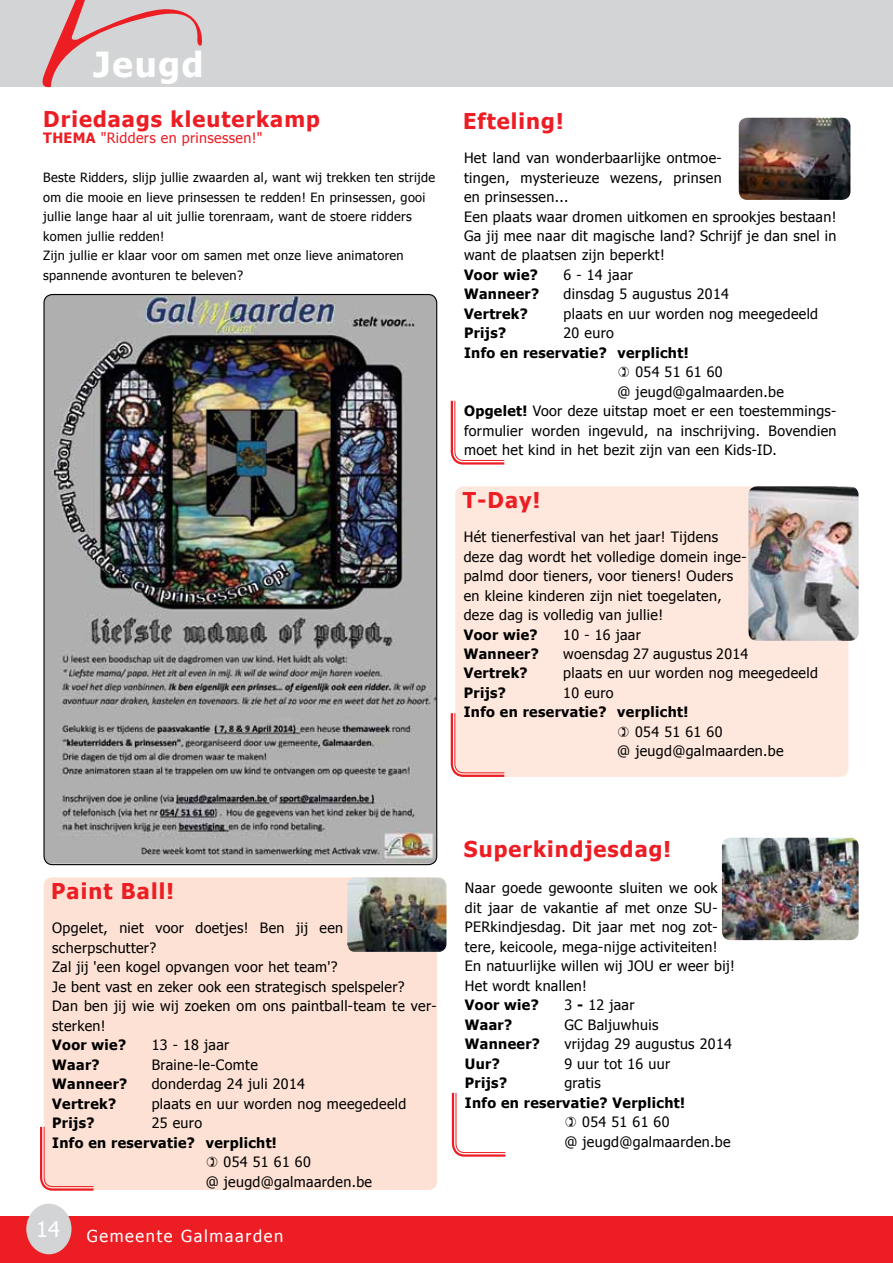
<style>
.page{position:relative;width:893px;height:1263px;background:#fff}
.page>*{position:absolute;margin:0;border:0;box-sizing:border-box;transform-origin:0 0}
.t1{font:700 34.5px "Tahoma";letter-spacing:.05em;color:#fff}
.t2{font:700 21.75px "Tahoma";letter-spacing:.05em;color:#ed1d24}
.t3{font:16.5px "Tahoma";letter-spacing:.1em;color:#fff}
.t4{font:14.25px/19.5px "Tahoma";letter-spacing:.025em;color:#000}
.t5{font:700 14.25px "Tahoma";letter-spacing:.025em;color:#000}
.t6{font:14.25px "Tahoma";letter-spacing:.025em;color:#ed1d24}
.t7{font:12.75px/19.5px "Tahoma";letter-spacing:.025em;color:#000}
.s1{font-weight:700}
</style>
<div class="page">
<div style="left:0;top:0;width:893px;height:87px;background:#d2d4d5"></div>
<div style="left:0;top:1216px;width:893px;height:47px;background:#ed1d24"></div>
<div style="left:26px;top:1204px;width:46px;height:50px;background:#d2d4d5;border-radius:50%"></div>
<svg style="left:42px;top:0;width:160px;height:88px"></svg>
<div style="left:44px;top:877px;width:393px;height:313px;background:#fde1d4;border-radius:9px"></div>
<img style="left:347px;top:877px;width:99px;height:75px">
<svg style="left:40px;top:1125px;width:54px;height:66px"></svg>
<div style="left:455px;top:486px;width:393px;height:291px;background:#fee7dc;border-radius:9px"></div>
<img style="left:739px;top:118px;width:111px;height:82px">
<svg style="left:451px;top:1092px;width:55px;height:65px"></svg>
<img style="left:748px;top:486px;width:111px;height:155px">
<svg style="left:450px;top:400px;width:55px;height:65px"></svg>
<svg style="left:450px;top:713px;width:55px;height:64px"></svg>
<img style="left:722px;top:838px;width:137px;height:102px">
<img style="left:45px;top:294px;width:392px;height:570px">
<h1 class="t1" style="left:94px;top:41px;width:112px">Jeugd</h1>
<h2 class="t2" style="left:43px;top:104px;width:278px">Driedaags kleuterkamp</h2>
<p class="t6" style="left:43px;top:128px;width:221px"><span class="s1">THEMA</span> "Ridders en prinsessen!"</p>
<p class="t7" style="left:43px;top:167px;width:393px">Beste Ridders, slijp jullie zwaarden al, want wij trekken ten strijde om die mooie en lieve prinsessen te redden! En prinsessen, gooi jullie lange haar al uit jullie torenraam, want de stoere ridders komen jullie redden!<br>Zijn jullie er klaar voor om samen met onze lieve animatoren spannende avonturen te beleven?</p>
<h2 class="t2" style="left:463px;top:105px;width:102px">Efteling!</h2>
<p class="t4" style="left:464px;top:147px;width:374px">Het land van wonderbaarlijke ontmoe-<br>tingen, mysterieuze wezens, prinsen<br>en prinsessen...<br>Een plaats waar dromen uitkomen en sprookjes bestaan!<br>Ga jij mee naar dit magische land? Schrijf je dan snel in want de plaatsen zijn beperkt!</p>
<p class="t5" style="left:464px;top:265px;width:75px">Voor wie?</p>
<p class="t4" style="left:563px;top:264px;width:71px">6 - 14 jaar</p>
<p class="t5" style="left:464px;top:284px;width:77px">Wanneer?</p>
<p class="t4" style="left:563px;top:284px;width:167px">dinsdag 5 augustus 2014</p>
<p class="t5" style="left:464px;top:304px;width:65px">Vertrek?</p>
<p class="t4" style="left:563px;top:303px;width:256px">plaats en uur worden nog meegedeeld</p>
<p class="t5" style="left:464px;top:323px;width:44px">Prijs?</p>
<p class="t4" style="left:563px;top:323px;width:52px">20 euro</p>
<p class="t5" style="left:464px;top:343px;width:226px">Info en reservatie? verplicht!</p>
<p class="t4" style="left:635px;top:362px;width:89px">054 51 61 60</p>
<p class="t4" style="left:617px;top:381px;width:168px">@ jeugd@galmaarden.be</p>
<p class="t4" style="left:464px;top:401px;width:374px"><span class="s1">Opgelet!</span> Voor deze uitstap moet er een toestemmings-</p>
<p class="t4" style="left:464px;top:420px;width:374px">formulier worden ingevuld, na inschrijving. Bovendien</p>
<p class="t4" style="left:464px;top:440px;width:314px">moet het kind in het bezit zijn van een Kids-ID.</p>
<h2 class="t2" style="left:463px;top:484px;width:79px">T-Day!</h2>
<p class="t4" style="left:464px;top:526px;width:284px">Hét tienerfestival van het jaar! Tijdens deze dag wordt het volledige domein inge&shy;palmd door tieners, voor tieners! Ouders en kleine kinderen zijn niet toegelaten, deze dag is volledig van jullie!</p>
<p class="t5" style="left:464px;top:624px;width:75px">Voor wie?</p>
<p class="t4" style="left:563px;top:624px;width:79px">10 - 16 jaar</p>
<p class="t5" style="left:464px;top:644px;width:77px">Wanneer?</p>
<p class="t4" style="left:563px;top:643px;width:187px">woensdag 27 augustus 2014</p>
<p class="t5" style="left:464px;top:663px;width:65px">Vertrek?</p>
<p class="t4" style="left:563px;top:663px;width:256px">plaats en uur worden nog meegedeeld</p>
<p class="t5" style="left:464px;top:683px;width:44px">Prijs?</p>
<p class="t4" style="left:563px;top:682px;width:52px">10 euro</p>
<p class="t5" style="left:464px;top:702px;width:226px">Info en reservatie? verplicht!</p>
<p class="t4" style="left:617px;top:721px;width:168px;text-indent:18px">054 51 61 60<br>@ jeugd@galmaarden.be</p>
<h2 class="t2" style="left:51px;top:875px;width:124px">Paint Ball!</h2>
<p class="t4" style="left:52px;top:917px;width:386px">Opgelet, niet voor doetjes! Ben jij een scherpschutter?<br>Zal jij 'een kogel opvangen voor het team'?<br>Je bent vast en zeker ook een strategisch spelspeler?<br>Dan ben jij wie wij zoeken om ons paintball-team te ver&shy;sterken!</p>
<p class="t5" style="left:52px;top:1035px;width:75px">Voor wie?</p>
<p class="t4" style="left:152px;top:1034px;width:79px">13 - 18 jaar</p>
<p class="t5" style="left:52px;top:1054px;width:49px">Waar?</p>
<p class="t4" style="left:152px;top:1054px;width:108px">Braine-le-Comte</p>
<p class="t5" style="left:52px;top:1074px;width:77px">Wanneer?</p>
<p class="t4" style="left:152px;top:1073px;width:155px">donderdag 24 juli 2014</p>
<p class="t5" style="left:52px;top:1093px;width:65px">Vertrek?</p>
<p class="t4" style="left:152px;top:1093px;width:256px">plaats en uur worden nog meegedeeld</p>
<p class="t5" style="left:52px;top:1113px;width:44px">Prijs?</p>
<p class="t4" style="left:152px;top:1112px;width:52px">25 euro</p>
<p class="t5" style="left:52px;top:1132px;width:226px">Info en reservatie? verplicht!</p>
<p class="t4" style="left:206px;top:1151px;width:168px;text-indent:18px">054 51 61 60<br>@ jeugd@galmaarden.be</p>
<p class="t3" style="left:36px;top:1224px;width:249px"><sup>14</sup> Gemeente Galmaarden</p>
<h2 class="t2" style="left:464px;top:834px;width:209px">Superkindjesdag!</h2>
<p class="t4" style="left:465px;top:878px;width:272px">Naar goede gewoonte sluiten we ook dit jaar de vakantie af met onze SU-PERkindjesdag. Dit jaar met nog zot&shy;tere, keicoole, mega-nijge activiteiten!<br>En natuurlijke willen wij JOU er weer bij!<br>Het wordt knallen!</p>
<p class="t5" style="left:465px;top:995px;width:75px">Voor wie?</p>
<p class="t4" style="left:564px;top:995px;width:72px">3 <span class="s1">-</span> 12 jaar</p>
<p class="t5" style="left:465px;top:1015px;width:49px">Waar?</p>
<p class="t4" style="left:564px;top:1014px;width:96px">GC Baljuwhuis</p>
<p class="t5" style="left:465px;top:1034px;width:77px">Wanneer?</p>
<p class="t4" style="left:564px;top:1034px;width:169px">vrijdag 29 augustus 2014</p>
<p class="t5" style="left:465px;top:1054px;width:36px">Uur?</p>
<p class="t4" style="left:564px;top:1053px;width:107px">9 uur tot 16 uur</p>
<p class="t5" style="left:465px;top:1073px;width:44px">Prijs?</p>
<p class="t4" style="left:564px;top:1073px;width:38px">gratis</p>
<p class="t5" style="left:465px;top:1093px;width:222px">Info en reservatie? Verplicht!</p>
<p class="t4" style="left:564px;top:1112px;width:168px;text-indent:18px">054 51 61 60<br>@ jeugd@galmaarden.be</p>
</div>
